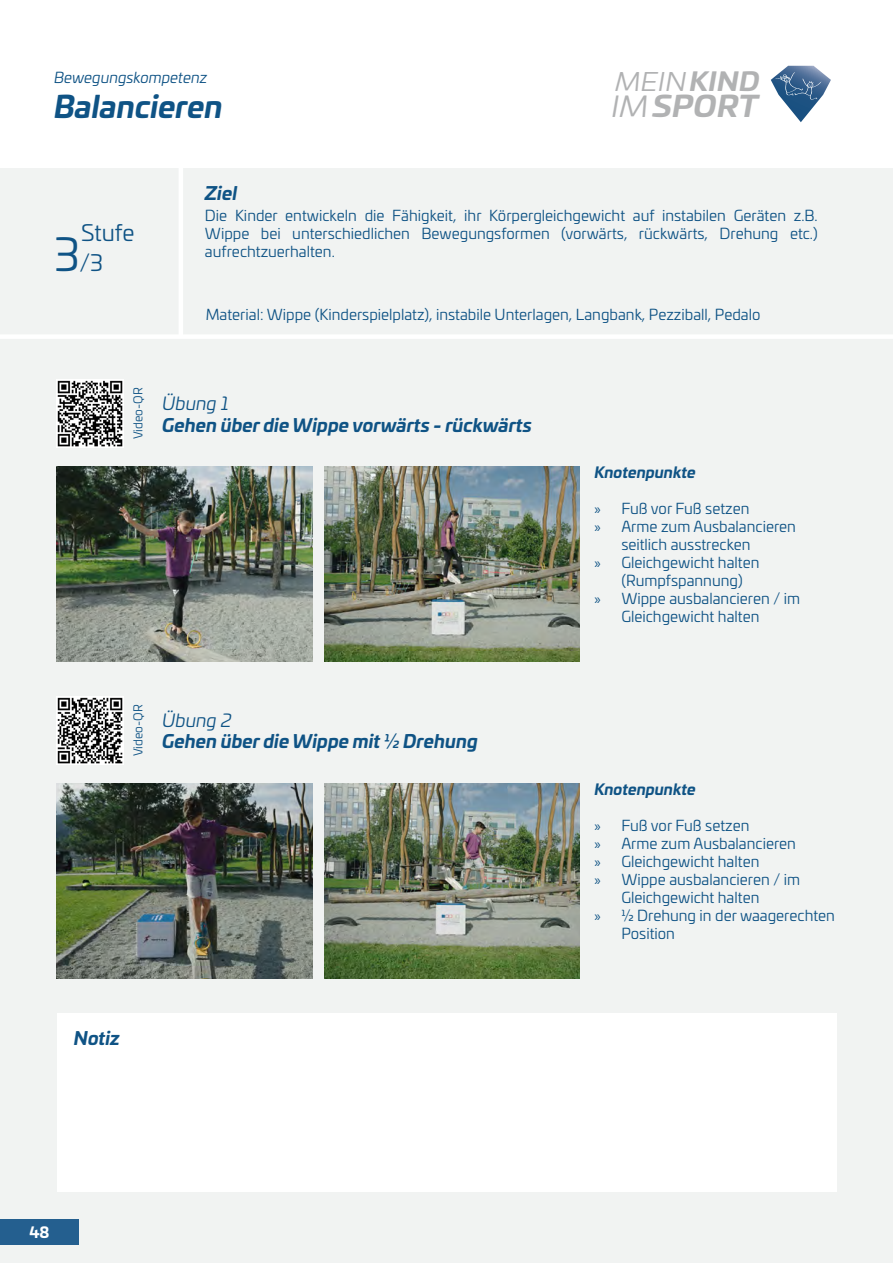
<style>
.page{position:relative;width:893px;height:1263px;background:#fff}
.page>*{position:absolute;margin:0;border:0;box-sizing:border-box;transform-origin:0 0}
.t1{font:italic 700 30px "Univia Pro";color:#0f5385}
.t2{font:italic 700 28.8px "Univia Pro";letter-spacing:.01em;color:#b1b2b3;scale:1.09 1}
.t3{font:italic 25.35px "Univia Pro";color:#b1b2b3;scale:1.09 1}
.t4{font:22.5px/30px "Univia Pro";color:#0f5385}
.t5{font:italic 700 18px "Univia Pro";color:#0f5385}
.t6{font:italic 18px "Univia Pro";color:#0f5385}
.t7{font:15px/18px "Univia Pro";color:#0f5385;text-align:justify}
.t8{font:italic 700 15px "Univia Pro";color:#0f5385}
.t9{font:italic 15px "Univia Pro";color:#0f5385}
.t10{font:700 15px "Univia Pro";color:#fff}
.t11{font:12px "Univia Pro";color:#0f5385}
.s1{font-weight:700}
.s2{font-weight:400}
.s3{font-size:45px}
.s4{font-family:"Myriad Pro"}
</style>
<div class="page">
<div style="left:0;top:168px;width:893px;height:1095px;background:#f1f3f2"></div>
<svg style="left:771px;top:66px;width:60px;height:56px"></svg>
<img style="left:775px;top:72px;width:28px;height:24px">
<img style="left:795px;top:79px;width:26px;height:21px">
<div style="left:0;top:334px;width:893px;height:5px;background:#fff"></div>
<hr style="left:179px;top:168px;width:4px;height:170px;background:#fff">
<div style="left:57px;top:1013px;width:780px;height:179px;background:#fff"></div>
<div style="left:0;top:1219px;width:79px;height:26px;background:#245f8f"></div>
<img style="left:56px;top:697px;width:67px;height:67px">
<img style="left:325px;top:783px;width:255px;height:196px">
<img style="left:57px;top:783px;width:255px;height:196px">
<img style="left:325px;top:466px;width:255px;height:196px">
<img style="left:57px;top:466px;width:255px;height:196px">
<img style="left:56px;top:380px;width:67px;height:67px">
<p class="t9" style="left:54px;top:67px;width:155px">Bewegungskompetenz</p>
<h1 class="t1" style="left:54px;top:82px;width:170px">Balancieren</h1>
<h3 class="t3" style="left:615px;top:63px;width:134px">MEIN <span class="s1">KIND</span></h3>
<h2 class="t2" style="left:611px;top:83px;width:137px"><span class="s2">IM</span>SPORT</h2>
<h3 class="t4" style="left:54px;top:216px;width:82px;text-indent:27px">Stufe<br><span class="s3">3</span>/3</h3>
<p class="t5" style="left:205px;top:179px;width:34px">Ziel</p>
<p class="t7" style="left:205px;top:206px;width:614px">Die Kinder entwickeln die Fähigkeit, ihr Körpergleichgewicht auf instabilen Geräten z.B.<br>Wippe bei unterschiedlichen Bewegungsformen (vorwärts, rückwärts, Drehung etc.) aufrechtzuerhalten.</p>
<p class="t7" style="left:206px;top:305px;width:556px">Material: Wippe (Kinderspielplatz), instabile Unterlagen, Langbank, Pezziball, Pedalo</p>
<p class="t11" style="left:129px;top:439px;width:53px;rotate:-90deg">Video-QR</p>
<p class="t6" style="left:162px;top:390px;width:68px">Übung 1</p>
<p class="t5" style="left:162px;top:411px;width:371px">Gehen über die Wippe vorwärts - rückwärts</p>
<p class="t8" style="left:594px;top:461px;width:103px">Knotenpunkte</p>
<p class="t7" style="left:594px;top:499px;width:157px"><span class="s4">»</span> Fuß vor Fuß setzen</p>
<p class="t7" style="left:594px;top:517px;width:203px"><span class="s4">»</span> Arme zum Ausbalancieren</p>
<p class="t7" style="left:621px;top:535px;width:131px">seitlich ausstrecken</p>
<p class="t7" style="left:594px;top:553px;width:167px"><span class="s4">»</span> Gleichgewicht halten</p>
<p class="t7" style="left:621px;top:571px;width:123px">(Rumpfspannung)</p>
<p class="t7" style="left:594px;top:589px;width:207px"><span class="s4">»</span> Wippe ausbalancieren / im</p>
<p class="t7" style="left:621px;top:607px;width:140px">Gleichgewicht halten</p>
<p class="t11" style="left:129px;top:756px;width:53px;rotate:-90deg">Video-QR</p>
<p class="t6" style="left:162px;top:707px;width:71px">Übung 2</p>
<p class="t5" style="left:162px;top:727px;width:317px">Gehen über die Wippe mit ½ Drehung</p>
<p class="t8" style="left:594px;top:777px;width:103px">Knotenpunkte</p>
<p class="t7" style="left:594px;top:816px;width:157px"><span class="s4">»</span> Fuß vor Fuß setzen</p>
<p class="t7" style="left:594px;top:834px;width:203px"><span class="s4">»</span> Arme zum Ausbalancieren</p>
<p class="t7" style="left:594px;top:852px;width:167px"><span class="s4">»</span> Gleichgewicht halten</p>
<p class="t7" style="left:594px;top:870px;width:207px"><span class="s4">»</span> Wippe ausbalancieren / im</p>
<p class="t7" style="left:621px;top:888px;width:140px">Gleichgewicht halten</p>
<p class="t7" style="left:594px;top:906px;width:242px"><span class="s4">»</span> ½ Drehung in der waagerechten</p>
<p class="t7" style="left:621px;top:924px;width:55px">Position</p>
<p class="t5" style="left:74px;top:1024px;width:48px">Notiz</p>
<p class="t10" style="left:29px;top:1221px;width:22px">48</p>
</div>
